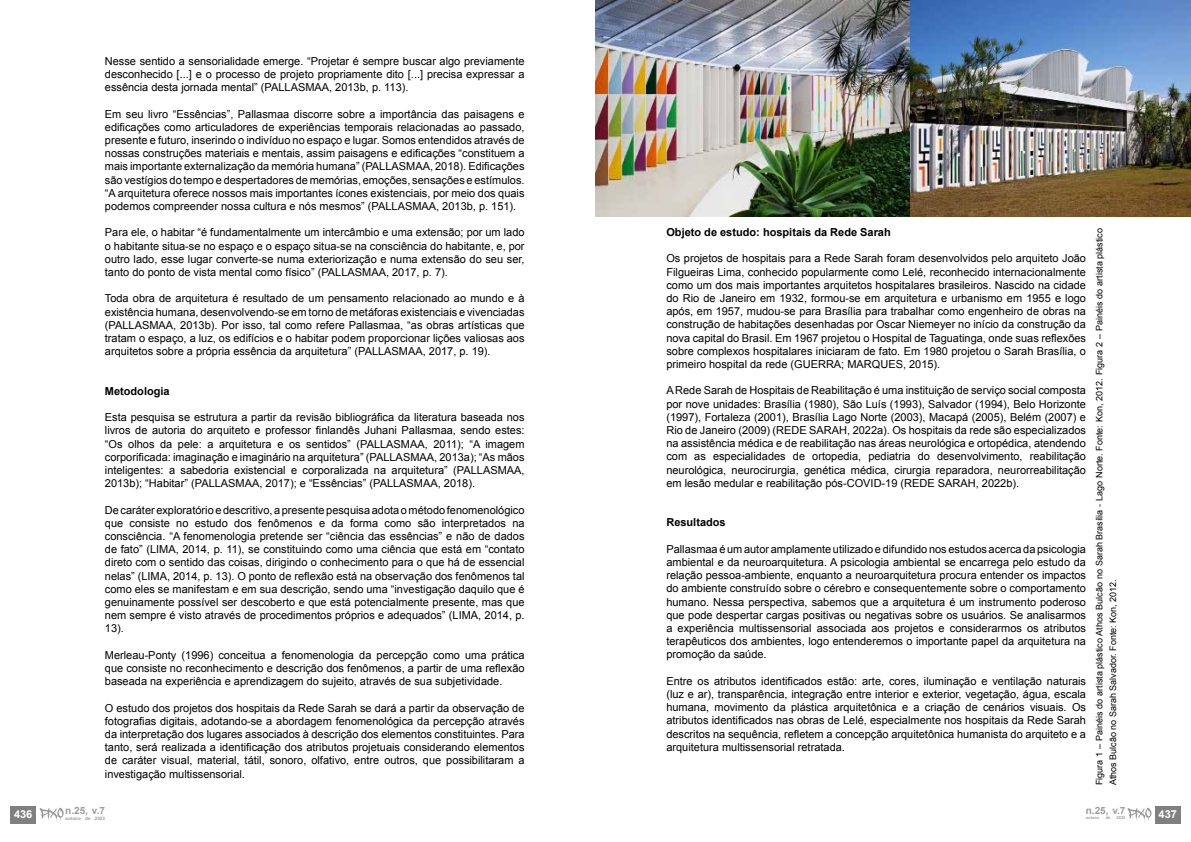
<style>
.page{position:relative;width:1191px;height:842px;background:#fff}
.page>*{position:absolute;margin:0;border:0;box-sizing:border-box;transform-origin:0 0}
.t1{font:11px/13.2px "Arial";color:#000;text-align:justify}
.t2{font:700 11px "Arial";color:#000}
.t3{font:700 11px "Arial";color:#fff}
.t4{font:700 10px "Arial";color:#9d9d9c}
.t5{font:9px/13.5px "Arial";color:#000}
.t6{font:700 4.6px "Arial";color:#9d9d9c}
.t7{font:700 4px "Arial";color:#9d9d9c}
</style>
<div class="page">
<img style="left:595px;top:0;width:596px;height:217px">
<div style="left:11px;top:806px;width:25px;height:17px;background:#808080"></div>
<svg style="left:40px;top:808px;width:24px;height:13px"></svg>
<div style="left:1155px;top:806px;width:25px;height:17px;background:#808080"></div>
<svg style="left:1127px;top:808px;width:24px;height:13px"></svg>
<p class="t1" style="left:105px;top:54px;width:421px">Nesse sentido a sensorialidade emerge. “Projetar é sempre buscar algo previamente desconhecido [...] e o processo de projeto propriamente dito [...] precisa expressar a essência desta jornada mental” (PALLASMAA, 2013b, p. 113).</p>
<p class="t1" style="left:105px;top:107px;width:421px">Em seu livro “Essências”, Pallasmaa discorre sobre a importância das paisagens e edificações como articuladores de experiências temporais relacionadas ao passado, presente e futuro, inserindo o indivíduo no espaço e lugar. Somos entendidos através de nossas construções materiais e mentais, assim paisagens e edificações “constituem a mais importante externalização da memória humana” (PALLASMAA, 2018). Edificações são vestígios do tempo e despertadores de memórias, emoções, sensações e estímulos. “A arquitetura oferece nossos mais importantes ícones existenciais, por meio dos quais podemos compreender nossa cultura e nós mesmos” (PALLASMAA, 2013b, p. 151).</p>
<p class="t1" style="left:105px;top:226px;width:421px">Para ele, o habitar “é fundamentalmente um intercâmbio e uma extensão; por um lado o habitante situa-se no espaço e o espaço situa-se na consciência do habitante, e, por outro lado, esse lugar converte-se numa exteriorização e numa extensão do seu ser, tanto do ponto de vista mental como físico” (PALLASMAA, 2017, p. 7).</p>
<p class="t1" style="left:105px;top:292px;width:421px">Toda obra de arquitetura é resultado de um pensamento relacionado ao mundo e à existência humana, desenvolvendo-se em torno de metáforas existenciais e vivenciadas (PALLASMAA, 2013b). Por isso, tal como refere Pallasmaa, “as obras artísticas que tratam o espaço, a luz, os edifícios e o habitar podem proporcionar lições valiosas aos arquitetos sobre a própria essência da arquitetura” (PALLASMAA, 2017, p. 19).</p>
<p class="t2" style="left:105px;top:384px;width:66px">Metodologia</p>
<p class="t1" style="left:105px;top:411px;width:421px">Esta pesquisa se estrutura a partir da revisão bibliográfica da literatura baseada nos livros de autoria do arquiteto e professor finlandês Juhani Pallasmaa, sendo estes: “Os olhos da pele: a arquitetura e os sentidos” (PALLASMAA, 2011); “A imagem corporificada: imaginação e imaginário na arquitetura” (PALLASMAA, 2013a); “As mãos inteligentes: a sabedoria existencial e corporalizada na arquitetura” (PALLASMAA, 2013b); “Habitar” (PALLASMAA, 2017); e “Essências” (PALLASMAA, 2018).</p>
<p class="t1" style="left:105px;top:503px;width:421px">De caráter exploratório e descritivo, a presente pesquisa adota o método fenomenológico que consiste no estudo dos fenômenos e da forma como são interpretados na consciência. “A fenomenologia pretende ser “ciência das essências” e não de dados de fato” (LIMA, 2014, p. 11), se constituindo como uma ciência que está em “contato direto com o sentido das coisas, dirigindo o conhecimento para o que há de essencial nelas” (LIMA, 2014, p. 13). O ponto de reflexão está na observação dos fenômenos tal como eles se manifestam e em sua descrição, sendo uma “investigação daquilo que é genuinamente possível ser descoberto e que está potencialmente presente, mas que nem sempre é visto através de procedimentos próprios e adequados” (LIMA, 2014, p.<br>13).</p>
<p class="t1" style="left:105px;top:648px;width:421px">Merleau-Ponty (1996) conceitua a fenomenologia da percepção como uma prática que consiste no reconhecimento e descrição dos fenômenos, a partir de uma reflexão baseada na experiência e aprendizagem do sujeito, através de sua subjetividade.</p>
<p class="t1" style="left:105px;top:701px;width:421px">O estudo dos projetos dos hospitais da Rede Sarah se dará a partir da observação de fotografias digitais, adotando-se a abordagem fenomenológica da percepção através da interpretação dos lugares associados à descrição dos elementos constituintes. Para tanto, será realizada a identificação dos atributos projetuais considerando elementos de caráter visual, material, tátil, sonoro, olfativo, entre outros, que possibilitaram a investigação multissensorial.</p>
<p class="t3" style="left:14px;top:807px;width:20px">436</p>
<p class="t4" style="left:65px;top:804px;width:41px">n.25, v.7</p>
<p class="t6" style="left:65px;top:815px;width:41px">outono de 2023</p>
<p class="t2" style="left:666px;top:225px;width:226px">Objeto de estudo: hospitais da Rede Sarah</p>
<p class="t1" style="left:666px;top:252px;width:421px">Os projetos de hospitais para a Rede Sarah foram desenvolvidos pelo arquiteto João Filgueiras Lima, conhecido popularmente como Lelé, reconhecido internacionalmente como um dos mais importantes arquitetos hospitalares brasileiros. Nascido na cidade do Rio de Janeiro em 1932, formou-se em arquitetura e urbanismo em 1955 e logo após, em 1957, mudou-se para Brasília para trabalhar como engenheiro de obras na construção de habitações desenhadas por Oscar Niemeyer no início da construção da nova capital do Brasil. Em 1967 projetou o Hospital de Taguatinga, onde suas reflexões sobre complexos hospitalares iniciaram de fato. Em 1980 projetou o Sarah Brasília, o primeiro hospital da rede (GUERRA; MARQUES, 2015).</p>
<p class="t1" style="left:666px;top:384px;width:421px">A Rede Sarah de Hospitais de Reabilitação é uma instituição de serviço social composta por nove unidades: Brasília (1980), São Luís (1993), Salvador (1994), Belo Horizonte (1997), Fortaleza (2001), Brasília Lago Norte (2003), Macapá (2005), Belém (2007) e Rio de Janeiro (2009) (REDE SARAH, 2022a). Os hospitais da rede são especializados na assistência médica e de reabilitação nas áreas neurológica e ortopédica, atendendo com as especialidades de ortopedia, pediatria do desenvolvimento, reabilitação neurológica, neurocirurgia, genética médica, cirurgia reparadora, neurorreabilitação em lesão medular e reabilitação pós-COVID-19 (REDE SARAH, 2022b).</p>
<p class="t2" style="left:666px;top:515px;width:61px">Resultados</p>
<p class="t1" style="left:666px;top:542px;width:421px">Pallasmaa é um autor amplamente utilizado e difundido nos estudos acerca da psicologia ambiental e da neuroarquitetura. A psicologia ambiental se encarrega pelo estudo da relação pessoa-ambiente, enquanto a neuroarquitetura procura entender os impactos do ambiente construído sobre o cérebro e consequentemente sobre o comportamento humano. Nessa perspectiva, sabemos que a arquitetura é um instrumento poderoso que pode despertar cargas positivas ou negativas sobre os usuários. Se analisarmos a experiência multissensorial associada aos projetos e considerarmos os atributos terapêuticos dos ambientes, logo entenderemos o importante papel da arquitetura na promoção da saúde.</p>
<p class="t1" style="left:666px;top:674px;width:421px">Entre os atributos identificados estão: arte, cores, iluminação e ventilação naturais (luz e ar), transparência, integração entre interior e exterior, vegetação, água, escala humana, movimento da plástica arquitetônica e a criação de cenários visuais. Os atributos identificados nas obras de Lelé, especialmente nos hospitais da Rede Sarah descritos na sequência, refletem a concepção arquitetônica humanista do arquiteto e a arquitetura multissensorial retratada.</p>
<p class="t5" style="left:1092px;top:785px;width:559px;rotate:-90deg">Figura 1 – Painéis do artista plástico Athos Bulcão no Sarah Brasília - Lago Norte. Fonte: Kon, 2012. Figura 2 – Painéis do artista plástico<br>Athos Bulcão no Sarah Salvador. Fonte: Kon, 2012.</p>
<p class="t4" style="left:1085px;top:804px;width:41px">n.25, v.7</p>
<p class="t7" style="left:1085px;top:815px;width:15px">outono</p>
<p class="t7" style="left:1105px;top:815px;width:6px">de</p>
<p class="t7" style="left:1116px;top:815px;width:10px">2023</p>
<p class="t3" style="left:1158px;top:807px;width:20px">437</p>
</div>
